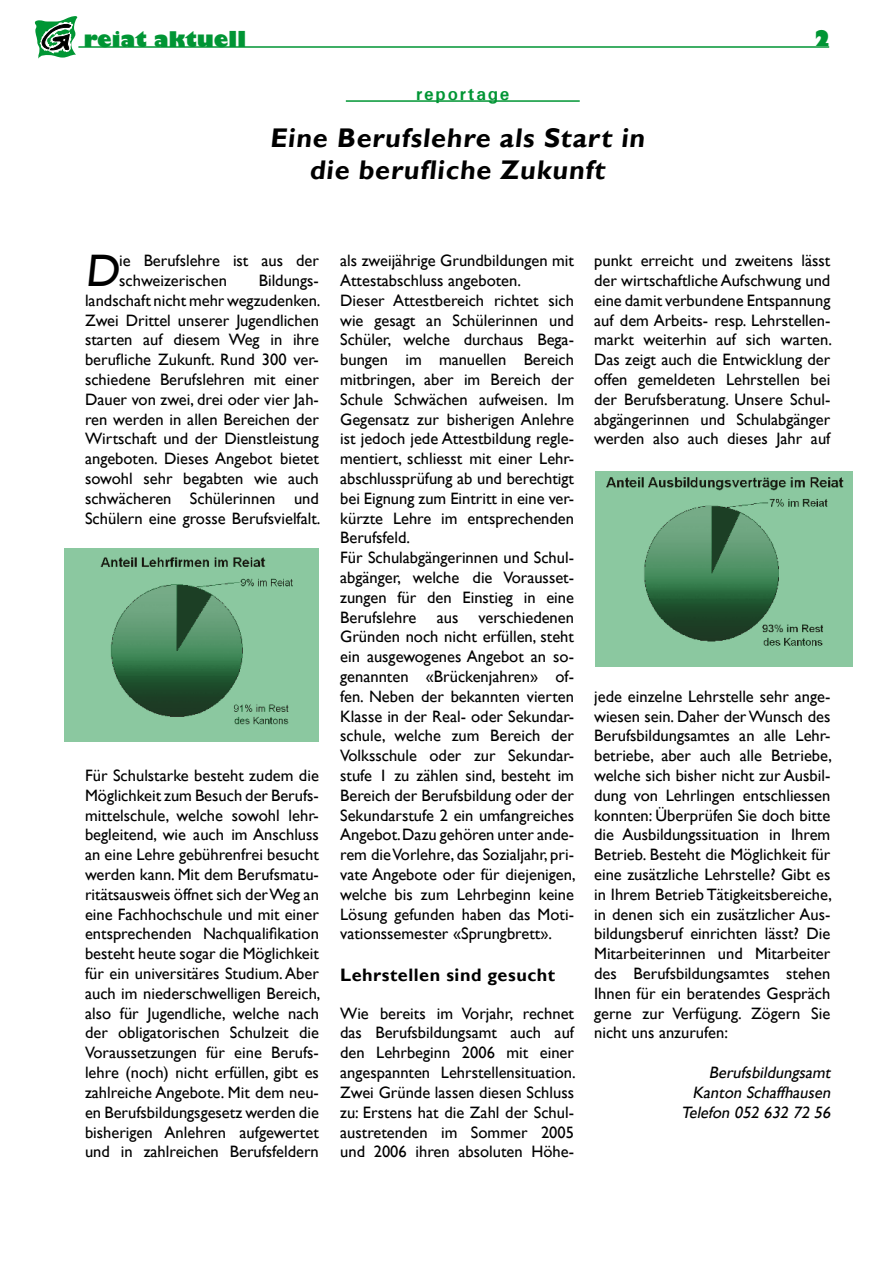
<style>
.page{position:relative;width:893px;height:1263px;background:#fff}
.page>*{position:absolute;margin:0;border:0;box-sizing:border-box;transform-origin:0 0}
.t1{font:45.45px "Gill Sans";color:#000}
.t2{font:700 27px/32.4px "Gill Sans";color:#000;text-align:center}
.t3{font:800 21px "Gill Sans";color:#009534}
.t4{font:700 18px "Gill Sans";letter-spacing:.03em;color:#000}
.t5{font:700 18px "Univers";letter-spacing:.1em;color:#009534}
.t6{font:16.5px/19.8px "Gill Sans";color:#000;text-align:justify}
.t7{font:italic 16.5px/19.8px "Gill Sans";color:#000;text-align:right}
</style>
<div class="page">
<hr style="left:78px;top:46px;width:751px;height:2px;background:#009534">
<svg style="left:35px;top:16px;width:42px;height:43px"></svg>
<img style="left:595px;top:472px;width:257px;height:194px">
<hr style="left:346px;top:100px;width:234px;height:2px;background:#009534">
<img style="left:64px;top:549px;width:255px;height:192px">
<p class="t3" style="left:84px;top:26px;width:164px">reiat aktuell</p>
<p class="t3" style="left:813px;top:25px;width:19px">2</p>
<p class="t5" style="left:416px;top:83px;width:95px">reportage</p>
<h2 class="t2" style="left:270px;top:122px;width:380px">Eine Berufslehre als Start in die berufliche Zukunft</h2>
<h1 class="t1" style="left:85px;top:244px;width:41px">D</h1>
<p class="t6" style="left:119px;top:251px;width:201px">ie Berufslehre ist aus der schweizerischen</p>
<p class="t6" style="left:85px;top:271px;width:237px;text-indent:174px">Bildungs&shy;landschaft nicht mehr wegzudenken.<br>Zwei Drittel unserer Jugendlichen starten auf diesem Weg in ihre berufliche Zukunft. Rund 300 ver&shy;schiedene Berufslehren mit einer Dauer von zwei, drei oder vier Jah&shy;ren werden in allen Bereichen der Wirtschaft und der Dienstleistung angeboten. Dieses Angebot bietet sowohl sehr begabten wie auch schwächeren Schülerinnen und Schülern eine grosse Berufsvielfalt.</p>
<p class="t6" style="left:85px;top:766px;width:237px">Für Schulstarke besteht zudem die Möglichkeit zum Besuch der Berufs&shy;mittelschule, welche sowohl lehr&shy;begleitend, wie auch im Anschluss an eine Lehre gebührenfrei besucht werden kann. Mit dem Berufsmatu&shy;ritätsausweis öffnet sich derWeg an eine Fachhochschule und mit einer entsprechenden Nachqualifikation besteht heute sogar die Möglichkeit für ein universitäres Studium.Aber auch im niederschwelligen Bereich, also für Jugendliche, welche nach der obligatorischen Schulzeit die Voraussetzungen für eine Berufs&shy;lehre (noch) nicht erfüllen, gibt es zahlreiche Angebote. Mit dem neu&shy;en Berufsbildungsgesetz werden die bisherigen Anlehren aufgewertet und in zahlreichen Berufsfeldern</p>
<p class="t6" style="left:340px;top:251px;width:237px;text-align:left">als zweijährige Grundbildungen mit<br>Attestabschluss angeboten.<br>Dieser Attestbereich richtet sich wie gesagt an Schülerinnen und<br>Schüler, welche durchaus Bega&shy;bungen im manuellen Bereich mitbringen, aber im Bereich der<br>Schule Schwächen aufweisen. Im<br>Gegensatz zur bisherigen Anlehre ist jedoch jede Attestbildung regle&shy;mentiert, schliesst mit einer Lehr&shy;abschlussprüfung ab und berechtigt bei Eignung zum Eintritt in eine ver&shy;kürzte Lehre im entsprechenden<br>Berufsfeld.<br>Für Schulabgängerinnen und Schul&shy;abgänger, welche die Vorausset&shy;zungen für den Einstieg in eine<br>Berufslehre aus verschiedenen<br>Gründen noch nicht erfüllen, steht ein ausgewogenes Angebot an so&shy;genannten «Brückenjahren» of&shy;fen. Neben der bekannten vierten<br>Klasse in der Real- oder Sekundar&shy;schule, welche zum Bereich der<br>Volksschule oder zur Sekundar&shy;stufe 1 zu zählen sind, besteht im<br>Bereich der Berufsbildung oder der<br>Sekundarstufe 2 ein umfangreiches<br>Angebot.Dazu gehören unter ande&shy;rem dieVorlehre, das Sozialjahr, pri&shy;vate Angebote oder für diejenigen, welche bis zum Lehrbeginn keine<br>Lösung gefunden haben das Moti&shy;vationssemester «Sprungbrett».</p>
<p class="t4" style="left:340px;top:964px;width:217px">Lehrstellen sind gesucht</p>
<p class="t6" style="left:340px;top:1003px;width:237px">Wie bereits im Vorjahr, rechnet das Berufsbildungsamt auch auf den Lehrbeginn 2006 mit einer angespannten Lehrstellensituation.<br>Zwei Gründe lassen diesen Schluss zu: Erstens hat die Zahl der Schul&shy;austretenden im Sommer 2005 und 2006 ihren absoluten Höhe-</p>
<p class="t6" style="left:594px;top:251px;width:239px">punkt erreicht und zweitens lässt der wirtschaftlicheAufschwung und eine damit verbundene Entspannung auf dem Arbeits- resp. Lehrstellen&shy;markt weiterhin auf sich warten.<br>Das zeigt auch die Entwicklung der offen gemeldeten Lehrstellen bei der Berufsberatung. Unsere Schul&shy;abgängerinnen und Schulabgänger werden also auch dieses Jahr auf</p>
<p class="t6" style="left:594px;top:687px;width:239px">jede einzelne Lehrstelle sehr ange&shy;wiesen sein. Daher derWunsch des Berufsbildungsamtes an alle Lehr&shy;betriebe, aber auch alle Betriebe, welche sich bisher nicht zur Ausbil&shy;dung von Lehrlingen entschliessen konnten: Überprüfen Sie doch bitte die Ausbildungssituation in Ihrem Betrieb. Besteht die Möglichkeit für eine zusätzliche Lehrstelle? Gibt es in Ihrem Betrieb Tätigkeitsbereiche, in denen sich ein zusätzlicher Aus&shy;bildungsberuf einrichten lässt? Die Mitarbeiterinnen und Mitarbeiter des Berufsbildungsamtes stehen Ihnen für ein beratendes Gespräch gerne zur Verfügung. Zögern Sie nicht uns anzurufen:</p>
<p class="t7" style="left:681px;top:1063px;width:154px">Berufsbildungsamt<br>Kanton Schaffhausen<br>Telefon 052 632 72 56</p>
</div>
